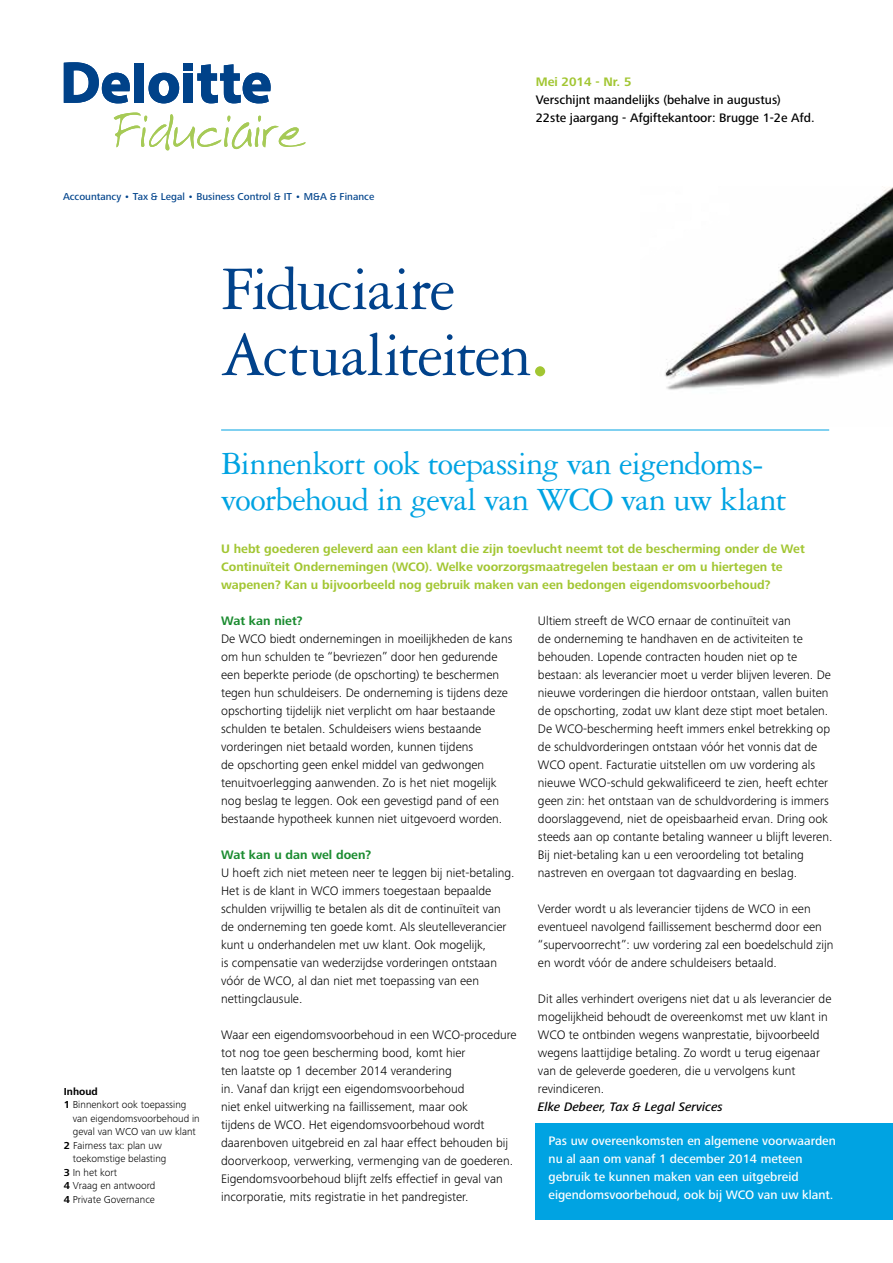
<style>
.page{position:relative;width:893px;height:1263px;background:#fff}
.page>*{position:absolute;margin:0;border:0;box-sizing:border-box;transform-origin:0 0}
.t1{font:66px/66px "Garamond 3 LT Std";letter-spacing:-.03em;color:#01428b}
.t2{font:34.5px/36px "Garamond 3 LT Std";letter-spacing:-.025em;color:#00a3e2}
.t3{font:300 12.75px/18px "Frutiger Next Pro";color:#000}
.t4{font:700 12.75px/18px "Frutiger Next Pro";color:#a2c632}
.t5{font:500 12.75px/18px "Frutiger Next Pro";color:#fff}
.t6{font:500 12.75px/18px "Frutiger Next Pro";color:#000}
.t7{font:700 12.75px "Frutiger Next Pro";color:#1b8c30}
.t8{font:italic 500 12.75px "Frutiger Next Pro";color:#000}
.t9{font:300 10.5px "Frutiger Next Pro";color:#000}
.t10{font:700 10.5px "Frutiger Next Pro";color:#000}
.t11{font:500 10.35px "Frutiger Next Pro";color:#00438b}
.s1{font-size:103.5px;color:#a2c632}
.s2{font-weight:700}
</style>
<div class="page">
<img style="left:665px;top:187px;width:228px;height:203px">
<hr style="left:221px;top:430px;width:608px;height:1px;background:#00a3e2">
<div style="left:134px;top:63px;width:10px;height:40px;background:#004289"></div>
<svg style="left:149px;top:73px;width:30px;height:30px"></svg>
<div style="left:183px;top:73px;width:10px;height:30px;background:#004289"></div>
<div style="left:183px;top:63px;width:10px;height:8px;background:#004289"></div>
<svg style="left:197px;top:64px;width:74px;height:39px"></svg>
<svg style="left:64px;top:62px;width:66px;height:41px"></svg>
<svg style="left:114px;top:113px;width:191px;height:37px"></svg>
<div style="left:536px;top:1123px;width:357px;height:97px;background:#00a3e2"></div>
<p class="t11" style="left:63px;top:190px;width:313px">Accountancy • Tax &amp; Legal • Business Control &amp; IT • M&amp;A &amp; Finance</p>
<p class="t4" style="left:536px;top:73px;width:97px">Mei 2014 - Nr. 5</p>
<p class="t6" style="left:536px;top:91px;width:280px">Verschijnt maandelijks (behalve in augustus)<br>22ste jaargang - Afgiftekantoor: Brugge 1-2e Afd.</p>
<h1 class="t1" style="left:221px;top:256px;width:333px">Fiduciaire<br>Actualiteiten<span class="s1">.</span></h1>
<p class="t10" style="left:64px;top:1085px;width:35px">Inhoud</p>
<p class="t9" style="left:64px;top:1099px;width:124px"><span class="s2">1</span> Binnenkort ook toepassing</p>
<p class="t9" style="left:73px;top:1112px;width:128px">van eigendomsvoorbehoud in</p>
<p class="t9" style="left:73px;top:1126px;width:125px">geval van WCO van uw klant</p>
<p class="t9" style="left:64px;top:1139px;width:100px"><span class="s2">2</span> Fairness tax: plan uw</p>
<p class="t9" style="left:73px;top:1153px;width:95px">toekomstige belasting</p>
<p class="t9" style="left:64px;top:1166px;width:55px"><span class="s2">3</span> In het kort</p>
<p class="t9" style="left:64px;top:1180px;width:93px"><span class="s2">4</span> Vraag en antwoord</p>
<p class="t9" style="left:64px;top:1193px;width:93px"><span class="s2">4</span> Private Governance</p>
<h2 class="t2" style="left:221px;top:445px;width:567px">Binnenkort ook toepassing van eigendoms&shy;voorbehoud in geval van WCO van uw klant</h2>
<p class="t4" style="left:221px;top:540px;width:585px">U hebt goederen geleverd aan een klant die zijn toevlucht neemt tot de bescherming onder de Wet<br>Continuïteit Ondernemingen (WCO). Welke voorzorgsmaatregelen bestaan er om u hiertegen te wapenen? Kan u bijvoorbeeld nog gebruik maken van een bedongen eigendomsvoorbehoud?</p>
<p class="t7" style="left:221px;top:613px;width:83px">Wat kan niet?</p>
<p class="t3" style="left:221px;top:630px;width:293px">De WCO biedt ondernemingen in moeilijkheden de kans om hun schulden te “bevriezen” door hen gedurende een beperkte periode (de opschorting) te beschermen tegen hun schuldeisers. De onderneming is tijdens deze opschorting tijdelijk niet verplicht om haar bestaande schulden te betalen. Schuldeisers wiens bestaande vorderingen niet betaald worden, kunnen tijdens<br>de opschorting geen enkel middel van gedwongen tenuitvoerlegging aanwenden. Zo is het niet mogelijk nog beslag te leggen. Ook een gevestigd pand of een bestaande hypotheek kunnen niet uitgevoerd worden.</p>
<p class="t7" style="left:221px;top:847px;width:152px">Wat kan u dan wel doen?</p>
<p class="t3" style="left:221px;top:864px;width:295px">U hoeft zich niet meteen neer te leggen bij niet-betaling.<br>Het is de klant in WCO immers toegestaan bepaalde schulden vrijwillig te betalen als dit de continuïteit van de onderneming ten goede komt. Als sleutelleverancier kunt u onderhandelen met uw klant. Ook mogelijk,<br>is compensatie van wederzijdse vorderingen ontstaan vóór de WCO, al dan niet met toepassing van een nettingclausule.</p>
<p class="t3" style="left:221px;top:1026px;width:297px">Waar een eigendomsvoorbehoud in een WCO-procedure tot nog toe geen bescherming bood, komt hier<br>ten laatste op 1 december 2014 verandering<br>in. Vanaf dan krijgt een eigendomsvoorbehoud<br>niet enkel uitwerking na faillissement, maar ook<br>tijdens de WCO. Het eigendomsvoorbehoud wordt daarenboven uitgebreid en zal haar effect behouden bij doorverkoop, verwerking, vermenging van de goederen.<br>Eigendomsvoorbehoud blijft zelfs effectief in geval van incorporatie, mits registratie in het pandregister.</p>
<p class="t3" style="left:538px;top:612px;width:296px">Ultiem streeft de WCO ernaar de continuïteit van<br>de onderneming te handhaven en de activiteiten te behouden. Lopende contracten houden niet op te bestaan: als leverancier moet u verder blijven leveren. De nieuwe vorderingen die hierdoor ontstaan, vallen buiten de opschorting, zodat uw klant deze stipt moet betalen.<br>De WCO-bescherming heeft immers enkel betrekking op de schuldvorderingen ontstaan vóór het vonnis dat de WCO opent. Facturatie uitstellen om uw vordering als nieuwe WCO-schuld gekwalificeerd te zien, heeft echter geen zin: het ontstaan van de schuldvordering is immers doorslaggevend, niet de opeisbaarheid ervan. Dring ook steeds aan op contante betaling wanneer u blijft leveren.<br>Bij niet-betaling kan u een veroordeling tot betaling nastreven en overgaan tot dagvaarding en beslag.</p>
<p class="t3" style="left:538px;top:900px;width:297px">Verder wordt u als leverancier tijdens de WCO in een eventueel navolgend faillissement beschermd door een “supervoorrecht”: uw vordering zal een boedelschuld zijn en wordt vóór de andere schuldeisers betaald.</p>
<p class="t3" style="left:538px;top:990px;width:295px">Dit alles verhindert overigens niet dat u als leverancier de mogelijkheid behoudt de overeenkomst met uw klant in WCO te ontbinden wegens wanprestatie, bijvoorbeeld wegens laattijdige betaling. Zo wordt u terug eigenaar van de geleverde goederen, die u vervolgens kunt revindiceren.</p>
<p class="t8" style="left:538px;top:1099px;width:186px">Elke Debeer, Tax &amp; Legal Services</p>
<p class="t5" style="left:549px;top:1132px;width:289px">Pas uw overeenkomsten en algemene voorwaarden nu al aan om vanaf 1 december 2014 meteen gebruik te kunnen maken van een uitgebreid eigendomsvoorbehoud, ook bij WCO van uw klant.</p>
</div>
